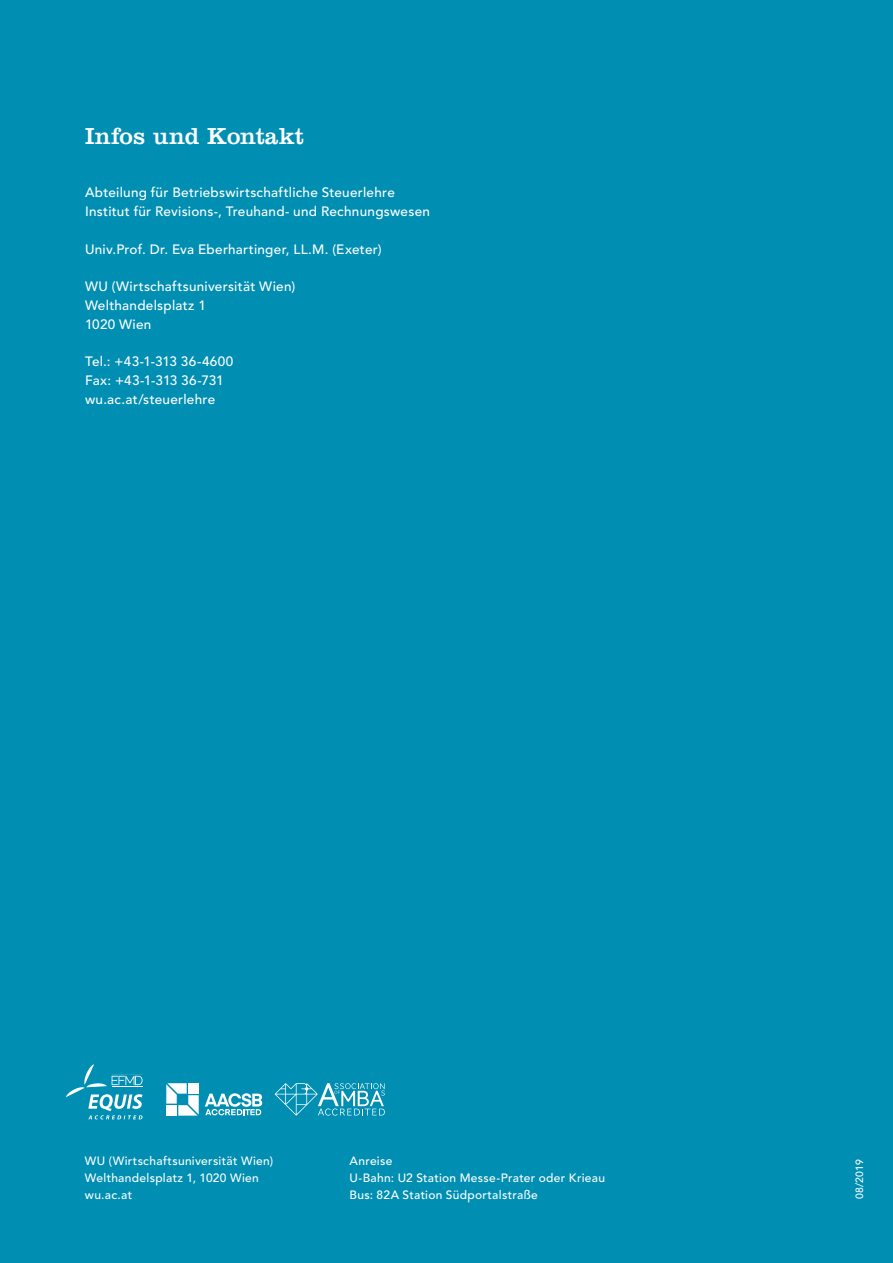
<style>
.page{position:relative;width:893px;height:1263px;background:#008fb3}
.page>*{position:absolute;margin:0;border:0;box-sizing:border-box;transform-origin:0 0}
.t1{font:24px "Clarendon LT Std";color:#fff}
.t2{font:500 13.5px/18.8px "Avenir LT Std";letter-spacing:.02em;color:#fff}
.t3{font:500 12px/17.2px "Avenir LT Std";letter-spacing:.025em;color:#fff}
.t4{font:500 10.5px "Avenir LT Std";letter-spacing:.015em;color:#fff}
</style>
<div class="page">
<svg style="left:66px;top:1064px;width:77px;height:55px"></svg>
<hr style="left:112px;top:1086px;width:31px;height:1px;background:#fff">
<svg style="left:275px;top:1083px;width:110px;height:32px"></svg>
<svg style="left:166px;top:1083px;width:33px;height:32px"></svg>
<div style="left:166px;top:1105px;width:11px;height:10px;background:#fff"></div>
<svg style="left:205px;top:1093px;width:57px;height:22px"></svg>
<h1 class="t1" style="left:85px;top:122px;width:220px">Infos und Kontakt</h1>
<p class="t2" style="left:85px;top:184px;width:346px">Abteilung für Betriebswirtschaftliche Steuerlehre<br>Institut für Revisions-, Treuhand- und Rechnungswesen</p>
<p class="t2" style="left:85px;top:240px;width:298px">Univ.Prof. Dr. Eva Eberhartinger, LL.M. (Exeter)</p>
<p class="t2" style="left:85px;top:277px;width:212px">WU (Wirtschaftsuniversität Wien)<br>Welthandelsplatz 1<br>1020 Wien</p>
<p class="t2" style="left:85px;top:352px;width:150px">Tel.: +43-1-313 36-4600<br>Fax: +43-1-313 36-731 wu.ac.at/steuerlehre</p>
<p class="t3" style="left:85px;top:1152px;width:190px">WU (Wirtschaftsuniversität Wien)<br>Welthandelsplatz 1, 1020 Wien wu.ac.at</p>
<p class="t3" style="left:350px;top:1152px;width:257px">Anreise<br>U-Bahn: U2 Station Messe-Prater oder Krieau<br>Bus: 82A Station Südportalstraße</p>
<p class="t4" style="left:853px;top:1199px;width:42px;rotate:-90deg">08/2019</p>
</div>
